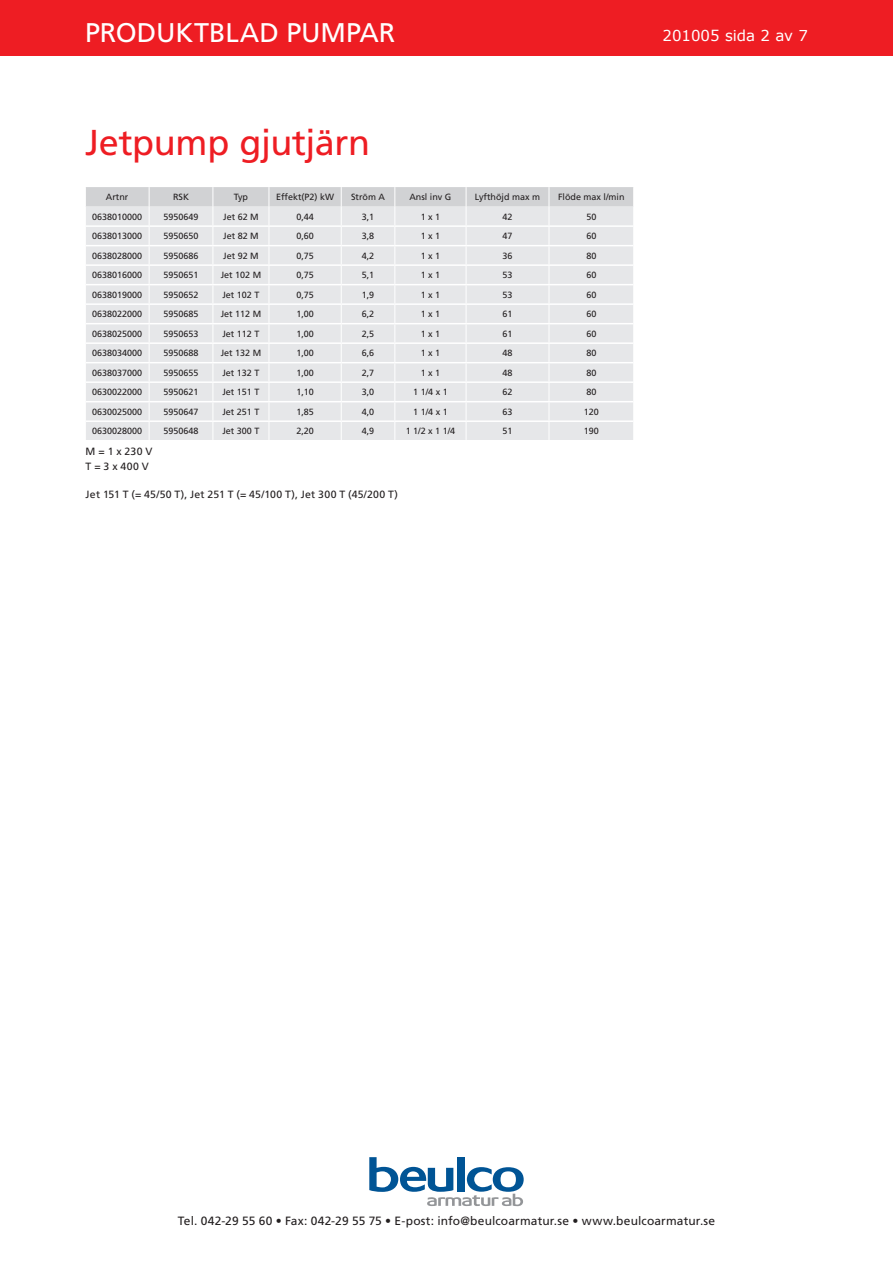
<style>
.page{position:relative;width:893px;height:1263px;background:#fff}
.page>*{position:absolute;margin:0;border:0;box-sizing:border-box;transform-origin:0 0}
.Artikelgrupp{font:36px "Frutiger LT Std";letter-spacing:-.01em;color:#ee1d23}
.t1{font:27px "Frutiger LT Std";color:#fff}
.t2{font:15px "Verdana";color:#fff}
.t3{font:12px "Frutiger LT Std";letter-spacing:.01em;color:#231f20}
.Förklaring{font:10.5px/15px "Frutiger LT Std";letter-spacing:.02em;color:#231f20}
.TabelltextC{font:9px "Frutiger LT Std";color:#231f20}
.Artnr{font:9px "Frutiger LT Std";color:#231f20}
.TabellrubrikC{font:9px "Frutiger LT Std";color:#231f20}
</style>
<div class="page">
<div style="left:0;top:0;width:893px;height:55px;background:#ee1d23"></div>
<svg style="left:369px;top:1157px;width:155px;height:49px"></svg>
<svg style="left:86px;top:187px;width:548px;height:253px;background:#e6e7e8"></svg>
<hr style="left:549px;top:225px;width:84px;height:2px;background:#fff">
<hr style="left:549px;top:245px;width:84px;height:1px;background:#fff">
<hr style="left:549px;top:264px;width:84px;height:2px;background:#fff">
<hr style="left:549px;top:284px;width:84px;height:1px;background:#fff">
<hr style="left:549px;top:303px;width:84px;height:2px;background:#fff">
<hr style="left:549px;top:323px;width:84px;height:1px;background:#fff">
<hr style="left:549px;top:342px;width:84px;height:2px;background:#fff">
<hr style="left:549px;top:362px;width:84px;height:1px;background:#fff">
<hr style="left:549px;top:381px;width:84px;height:2px;background:#fff">
<hr style="left:549px;top:401px;width:84px;height:1px;background:#fff">
<hr style="left:549px;top:420px;width:84px;height:2px;background:#fff">
<h2 class="t1" style="left:85px;top:16px;width:278px">PRODUKTBLAD Pu mpar</h2>
<h3 class="t2" style="left:662px;top:25px;width:147px">201005 sida 2 av 7</h3>
<p class="Artikelgrupp" style="left:85px;top:121px;width:287px">Jetpump gjutjärn</p>
<p class="TabellrubrikC" style="left:106px;top:192px;width:24px">Artnr</p>
<p class="TabellrubrikC" style="left:173px;top:192px;width:18px">RSK</p>
<p class="TabellrubrikC" style="left:234px;top:192px;width:16px">Typ</p>
<p class="TabellrubrikC" style="left:276px;top:192px;width:59px">Effekt(P2) kW</p>
<p class="TabellrubrikC" style="left:351px;top:192px;width:36px">Ström A</p>
<p class="TabellrubrikC" style="left:409px;top:192px;width:44px">Ansl inv G</p>
<p class="TabellrubrikC" style="left:475px;top:192px;width:67px">Lyfthöjd max m</p>
<p class="TabellrubrikC" style="left:558px;top:192px;width:68px">Flöde max l/min</p>
<p class="Artnr" style="left:92px;top:211px;width:52px">0638010000</p>
<p class="TabelltextC" style="left:163px;top:211px;width:37px">5950649</p>
<p class="TabelltextC" style="left:223px;top:211px;width:35px">Jet 62 M</p>
<p class="TabelltextC" style="left:296px;top:211px;width:19px">0,44</p>
<p class="TabelltextC" style="left:362px;top:211px;width:14px">3,1</p>
<p class="TabelltextC" style="left:421px;top:211px;width:21px">1 x 1</p>
<p class="TabelltextC" style="left:502px;top:211px;width:12px">42</p>
<p class="TabelltextC" style="left:586px;top:211px;width:12px">50</p>
<p class="Artnr" style="left:92px;top:231px;width:52px">0638013000</p>
<p class="TabelltextC" style="left:163px;top:231px;width:37px">5950650</p>
<p class="TabelltextC" style="left:223px;top:231px;width:35px">Jet 82 M</p>
<p class="TabelltextC" style="left:296px;top:231px;width:19px">0,60</p>
<p class="TabelltextC" style="left:362px;top:231px;width:14px">3,8</p>
<p class="TabelltextC" style="left:421px;top:231px;width:21px">1 x 1</p>
<p class="TabelltextC" style="left:502px;top:231px;width:12px">47</p>
<p class="TabelltextC" style="left:586px;top:231px;width:12px">60</p>
<p class="Artnr" style="left:92px;top:250px;width:52px">0638028000</p>
<p class="TabelltextC" style="left:163px;top:250px;width:37px">5950686</p>
<p class="TabelltextC" style="left:223px;top:250px;width:35px">Jet 92 M</p>
<p class="TabelltextC" style="left:296px;top:250px;width:19px">0,75</p>
<p class="TabelltextC" style="left:362px;top:250px;width:14px">4,2</p>
<p class="TabelltextC" style="left:421px;top:250px;width:21px">1 x 1</p>
<p class="TabelltextC" style="left:502px;top:250px;width:12px">36</p>
<p class="TabelltextC" style="left:586px;top:250px;width:12px">80</p>
<p class="Artnr" style="left:92px;top:270px;width:52px">0638016000</p>
<p class="TabelltextC" style="left:163px;top:270px;width:37px">5950651</p>
<p class="TabelltextC" style="left:221px;top:270px;width:40px">Jet 102 M</p>
<p class="TabelltextC" style="left:296px;top:270px;width:19px">0,75</p>
<p class="TabelltextC" style="left:362px;top:270px;width:14px">5,1</p>
<p class="TabelltextC" style="left:421px;top:270px;width:21px">1 x 1</p>
<p class="TabelltextC" style="left:502px;top:270px;width:12px">53</p>
<p class="TabelltextC" style="left:586px;top:270px;width:12px">60</p>
<p class="Artnr" style="left:92px;top:289px;width:52px">0638019000</p>
<p class="TabelltextC" style="left:163px;top:289px;width:37px">5950652</p>
<p class="TabelltextC" style="left:222px;top:289px;width:39px">Jet 102 T</p>
<p class="TabelltextC" style="left:296px;top:289px;width:19px">0,75</p>
<p class="TabelltextC" style="left:362px;top:289px;width:14px">1,9</p>
<p class="TabelltextC" style="left:421px;top:289px;width:21px">1 x 1</p>
<p class="TabelltextC" style="left:502px;top:289px;width:12px">53</p>
<p class="TabelltextC" style="left:586px;top:289px;width:12px">60</p>
<p class="Artnr" style="left:92px;top:309px;width:52px">0638022000</p>
<p class="TabelltextC" style="left:163px;top:309px;width:37px">5950685</p>
<p class="TabelltextC" style="left:221px;top:309px;width:40px">Jet 112 M</p>
<p class="TabelltextC" style="left:296px;top:309px;width:19px">1,00</p>
<p class="TabelltextC" style="left:362px;top:309px;width:14px">6,2</p>
<p class="TabelltextC" style="left:421px;top:309px;width:21px">1 x 1</p>
<p class="TabelltextC" style="left:502px;top:309px;width:12px">61</p>
<p class="TabelltextC" style="left:586px;top:309px;width:12px">60</p>
<p class="Artnr" style="left:92px;top:328px;width:52px">0638025000</p>
<p class="TabelltextC" style="left:163px;top:328px;width:37px">5950653</p>
<p class="TabelltextC" style="left:222px;top:328px;width:39px">Jet 112 T</p>
<p class="TabelltextC" style="left:296px;top:328px;width:19px">1,00</p>
<p class="TabelltextC" style="left:362px;top:328px;width:14px">2,5</p>
<p class="TabelltextC" style="left:421px;top:328px;width:21px">1 x 1</p>
<p class="TabelltextC" style="left:502px;top:328px;width:12px">61</p>
<p class="TabelltextC" style="left:586px;top:328px;width:12px">60</p>
<p class="Artnr" style="left:92px;top:348px;width:52px">0638034000</p>
<p class="TabelltextC" style="left:163px;top:348px;width:37px">5950688</p>
<p class="TabelltextC" style="left:221px;top:348px;width:40px">Jet 132 M</p>
<p class="TabelltextC" style="left:296px;top:348px;width:19px">1,00</p>
<p class="TabelltextC" style="left:362px;top:348px;width:14px">6,6</p>
<p class="TabelltextC" style="left:421px;top:348px;width:21px">1 x 1</p>
<p class="TabelltextC" style="left:502px;top:348px;width:12px">48</p>
<p class="TabelltextC" style="left:586px;top:348px;width:12px">80</p>
<p class="Artnr" style="left:92px;top:367px;width:52px">0638037000</p>
<p class="TabelltextC" style="left:163px;top:367px;width:37px">5950655</p>
<p class="TabelltextC" style="left:222px;top:367px;width:39px">Jet 132 T</p>
<p class="TabelltextC" style="left:296px;top:367px;width:19px">1,00</p>
<p class="TabelltextC" style="left:362px;top:367px;width:14px">2,7</p>
<p class="TabelltextC" style="left:421px;top:367px;width:21px">1 x 1</p>
<p class="TabelltextC" style="left:502px;top:367px;width:12px">48</p>
<p class="TabelltextC" style="left:586px;top:367px;width:12px">80</p>
<p class="Artnr" style="left:92px;top:387px;width:52px">0630022000</p>
<p class="TabelltextC" style="left:163px;top:387px;width:37px">5950621</p>
<p class="TabelltextC" style="left:222px;top:387px;width:39px">Jet 151 T</p>
<p class="TabelltextC" style="left:296px;top:387px;width:19px">1,10</p>
<p class="TabelltextC" style="left:362px;top:387px;width:14px">3,0</p>
<p class="TabelltextC" style="left:413px;top:387px;width:36px">1 1/4 x 1</p>
<p class="TabelltextC" style="left:502px;top:387px;width:12px">62</p>
<p class="TabelltextC" style="left:586px;top:387px;width:12px">80</p>
<p class="Artnr" style="left:92px;top:406px;width:52px">0630025000</p>
<p class="TabelltextC" style="left:163px;top:406px;width:37px">5950647</p>
<p class="TabelltextC" style="left:222px;top:406px;width:39px">Jet 251 T</p>
<p class="TabelltextC" style="left:296px;top:406px;width:19px">1,85</p>
<p class="TabelltextC" style="left:362px;top:406px;width:14px">4,0</p>
<p class="TabelltextC" style="left:413px;top:406px;width:36px">1 1/4 x 1</p>
<p class="TabelltextC" style="left:502px;top:406px;width:12px">63</p>
<p class="TabelltextC" style="left:584px;top:406px;width:17px">120</p>
<p class="Artnr" style="left:92px;top:426px;width:52px">0630028000</p>
<p class="TabelltextC" style="left:163px;top:426px;width:37px">5950648</p>
<p class="TabelltextC" style="left:222px;top:426px;width:39px">Jet 300 T</p>
<p class="TabelltextC" style="left:296px;top:426px;width:19px">2,20</p>
<p class="TabelltextC" style="left:362px;top:426px;width:14px">4,9</p>
<p class="TabelltextC" style="left:406px;top:426px;width:51px">1 1/2 x 1 1/4</p>
<p class="TabelltextC" style="left:502px;top:426px;width:12px">51</p>
<p class="TabelltextC" style="left:584px;top:426px;width:17px">190</p>
<p class="Förklaring" style="left:86px;top:444px;width:68px">M = 1 x 230 V<br>T = 3 x 400 V</p>
<p class="Förklaring" style="left:86px;top:487px;width:314px">Jet 151 T (= 45/50 T), Jet 251 T (= 45/100 T), Jet 300 T (45/200 T)</p>
<h3 class="t3" style="left:178px;top:1214px;width:539px">Tel. 042-29 55 60 • Fax: 042-29 55 75 • E-post: info@beulcoarmatur.se • www.beulcoarmatur.se</h3>
</div>
